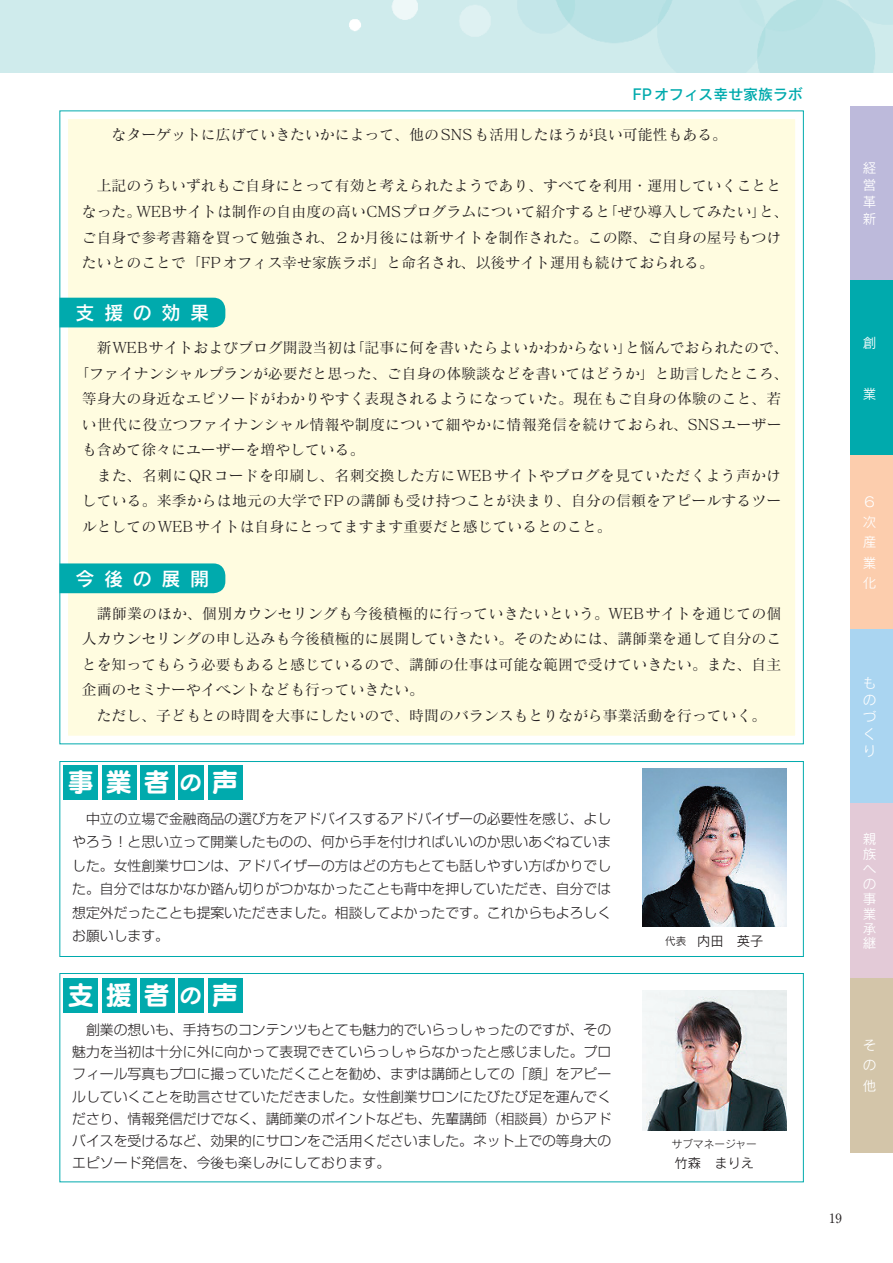
<style>
.page{position:relative;width:893px;height:1263px;background:#fff}
.page>*{position:absolute;margin:0;border:0;box-sizing:border-box;transform-origin:0 0}
.t1{font:26.55px "Seurat Pro B";letter-spacing:.43em;color:#fff}
.t2{font:19.2px "Rodin Pro DB";letter-spacing:.5em;color:#fff}
.t3{font:14.85px/25.5px "Matisse Pro M";color:#231f20}
.t4{font:14.85px "Matisse Pro M";letter-spacing:.02em;color:#231f20}
.t5{font:14.85px "Rodin Pro DB";color:#00aaad}
.t6{font:300 13.8px/22.4px "Shin Go Pro";color:#231f20;text-align:justify}
.t7{font:13.65px/17px "Rodin Pro M";color:#fff;text-align:justify}
.t8{font:13.35px "Rodin Pro M";color:#231f20}
.t9{font:12.75px "Ryumin Pro";color:#231f20}
.t10{font:10.65px "Rodin Pro M";color:#231f20}
.s1{font-size:21.3px}
.s2{font-size:10.65px}
</style>
<div class="page">
<img style="left:0;top:0;width:893px;height:72px">
<div style="left:850px;top:106px;width:43px;height:175px;background:#bdbadb"></div>
<div style="left:850px;top:281px;width:43px;height:174px;background:#00aaad"></div>
<div style="left:850px;top:455px;width:43px;height:174px;background:#fccdad"></div>
<div style="left:850px;top:629px;width:43px;height:175px;background:#aad5f1"></div>
<div style="left:850px;top:804px;width:43px;height:174px;background:#e3cad7"></div>
<div style="left:850px;top:978px;width:43px;height:174px;background:#d3c5a9"></div>
<div style="left:60px;top:111px;width:744px;height:633px;background:#fffce0;border:9px solid #fff"></div>
<div style="left:60px;top:973px;width:744px;height:209px;border:1px solid #00aaad"></div>
<div style="left:60px;top:761px;width:744px;height:196px;border:1px solid #00aaad"></div>
<div style="left:60px;top:298px;width:165px;height:29px;background:#00aaad"></div>
<div style="left:60px;top:563px;width:165px;height:30px;background:#00aaad"></div>
<img style="left:642px;top:990px;width:145px;height:141px">
<img style="left:642px;top:769px;width:145px;height:157px">
<div style="left:64px;top:765px;width:34px;height:34px;background:#00aaad"></div>
<div style="left:102px;top:765px;width:34px;height:34px;background:#00aaad"></div>
<div style="left:140px;top:765px;width:34px;height:34px;background:#00aaad"></div>
<div style="left:179px;top:765px;width:25px;height:34px;background:#00aaad"></div>
<div style="left:208px;top:765px;width:34px;height:34px;background:#00aaad"></div>
<div style="left:64px;top:978px;width:34px;height:34px;background:#00aaad"></div>
<div style="left:102px;top:978px;width:34px;height:34px;background:#00aaad"></div>
<div style="left:140px;top:978px;width:34px;height:34px;background:#00aaad"></div>
<div style="left:179px;top:978px;width:25px;height:34px;background:#00aaad"></div>
<div style="left:208px;top:978px;width:34px;height:34px;background:#00aaad"></div>
<p class="t5" style="left:632px;top:85px;width:172px">FPオフィス幸せ家族ラボ</p>
<p class="t3" style="left:112px;top:122px;width:617px">なターゲットに広げていきたいかによって、他のSNSも活用したほうが良い可能性もある。</p>
<p class="t3" style="left:82px;top:173px;width:708px">　上記のうちいずれもご自身にとって有効と考えられたようであり、すべてを利用・運用していくこととなった。WEBサイトは制作の自由度の高いCMSプログラムについて紹介すると「ぜひ導入してみたい」と、ご自身で参考書籍を買って勉強され、２か月後には新サイトを制作された。この際、ご自身の屋号もつけたいとのことで「FPオフィス幸せ家族ラボ」と命名され、以後サイト運用も続けておられる。</p>
<p class="t2" style="left:75px;top:300px;width:135px">支援の効果</p>
<p class="t3" style="left:82px;top:334px;width:708px">　新WEBサイトおよびブログ開設当初は「記事に何を書いたらよいかわからない」と悩んでおられたので、</p>
<p class="t3" style="left:74px;top:360px;width:716px">「ファイナンシャルプランが必要だと思った、ご自身の体験談などを書いてはどうか」と助言したところ、</p>
<p class="t3" style="left:82px;top:385px;width:701px">等身大の身近なエピソードがわかりやすく表現されるようになっていた。現在もご自身の体験のこと、若</p>
<p class="t4" style="left:82px;top:415px;width:701px">い世代に役立つファイナンシャル情報や制度について細やかに情報発信を続けておられ、SNSユーザー</p>
<p class="t3" style="left:82px;top:436px;width:284px">も含めて徐々にユーザーを増やしている。</p>
<p class="t3" style="left:82px;top:462px;width:701px">　また、名刺にQRコードを印刷し、名刺交換した方にWEBサイトやブログを見ていただくよう声かけ</p>
<p class="t3" style="left:82px;top:487px;width:701px">している。来季からは地元の大学でFPの講師も受け持つことが決まり、自分の信頼をアピールするツー</p>
<p class="t3" style="left:82px;top:513px;width:531px">ルとしてのWEBサイトは自身にとってますます重要だと感じているとのこと。</p>
<p class="t2" style="left:75px;top:566px;width:135px">今後の展開</p>
<p class="t3" style="left:82px;top:600px;width:701px">　講師業のほか、個別カウンセリングも今後積極的に行っていきたいという。WEBサイトを通じての個人カウンセリングの申し込みも今後積極的に展開していきたい。そのためには、講師業を通して自分のことを知ってもらう必要もあると感じているので、講師の仕事は可能な範囲で受けていきたい。また、自主企画のセミナーやイベントなども行っていきたい。<br>　ただし、子どもとの時間を大事にしたいので、時間のバランスもとりながら事業活動を行っていく。</p>
<h1 class="t1" style="left:68px;top:764px;width:172px">事業者<span class="s1">の</span>声</h1>
<p class="t6" style="left:72px;top:805px;width:540px;line-height:23.4px">　中立の立場で金融商品の選び方をアドバイスするアドバイザーの必要性を感じ、よしやろう！と思い立って開業したものの、何から手を付ければいいのか思いあぐねていました。女性創業サロンは、アドバイザーの方はどの方もとても話しやすい方ばかりでした。自分ではなかなか踏ん切りがつかなかったことも背中を押していただき、自分では想定外だったことも提案いただきました。相談してよかったです。これからもよろしくお願いします。</p>
<h1 class="t1" style="left:68px;top:976px;width:172px">支援者<span class="s1">の</span>声</h1>
<p class="t6" style="left:72px;top:1016px;width:540px">　創業の想いも、手持ちのコンテンツもとても魅力的でいらっしゃったのですが、その魅力を当初は十分に外に向かって表現できていらっしゃらなかったと感じました。プロフィール写真もプロに撮っていただくことを勧め、まずは講師としての「顔」をアピールしていくことを助言させていただきました。女性創業サロンにたびたび足を運んでくださり、情報発信だけでなく、講師業のポイントなども、先輩講師（相談員）からアドバイスを受けるなど、効果的にサロンをご活用くださいました。ネット上での等身大のエピソード発信を、今後も楽しみにしております。</p>
<p class="t8" style="left:665px;top:932px;width:100px"><span class="s2">代表　</span>内田　英子</p>
<p class="t10" style="left:672px;top:1137px;width:87px">サブマネージャー</p>
<p class="t8" style="left:674px;top:1154px;width:81px">竹森　まりえ</p>
<p class="t7" style="left:863px;top:159px;width:14px">経営革新</p>
<p class="t7" style="left:863px;top:333px;width:14px">創</p>
<p class="t7" style="left:863px;top:384px;width:14px">業</p>
<p class="t7" style="left:863px;top:491px;width:14px;line-height:20.4px;text-align:left">６次産業化</p>
<p class="t7" style="left:863px;top:674px;width:15px;text-align:left">ものづくり</p>
<p class="t7" style="left:863px;top:830px;width:15px;line-height:15px">親族への事業承継</p>
<p class="t7" style="left:863px;top:1034px;width:14px;line-height:20.4px">その他</p>
<p class="t9" style="left:829px;top:1208px;width:14px">19</p>
</div>
